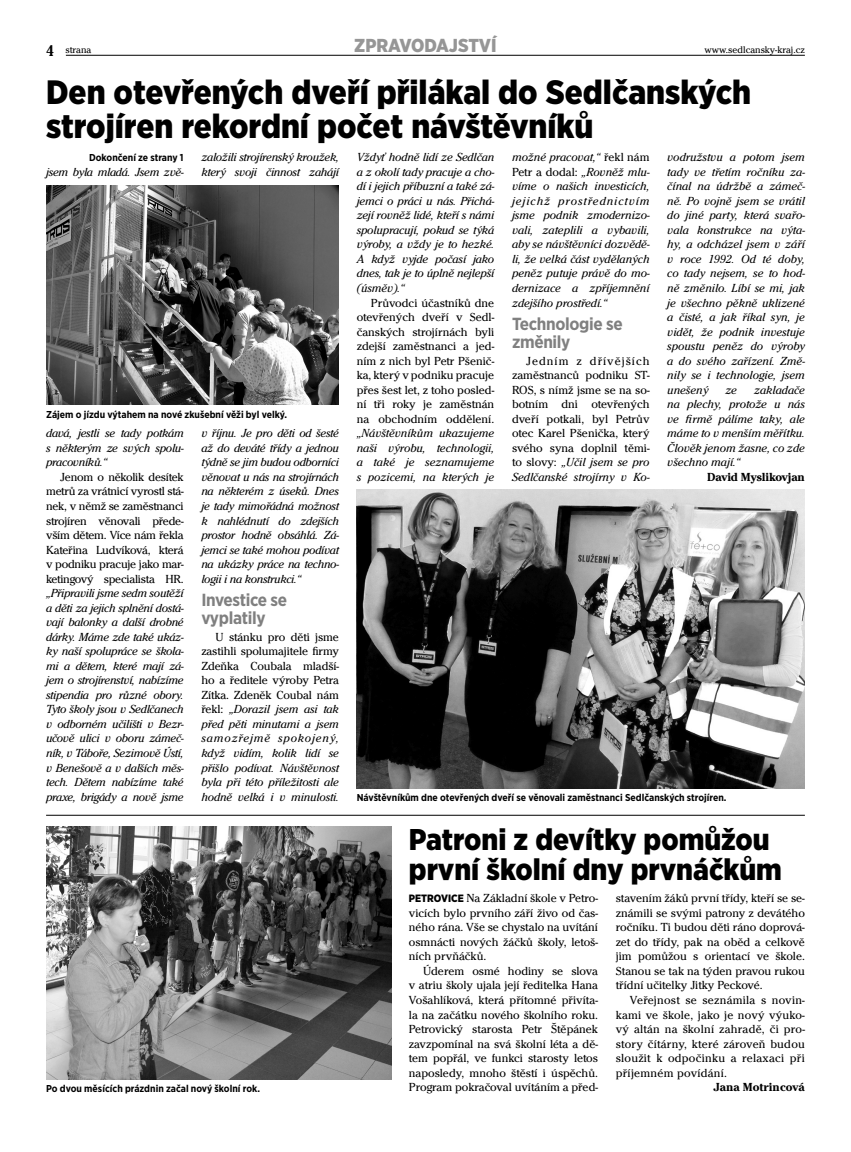
<style>
.page{position:relative;width:851px;height:1152px;background:#fff}
.page>*{position:absolute;margin:0;border:0;box-sizing:border-box;transform-origin:0 0}
.t1{font:900 condensed 33.75px/33.8px "Gotham CE";color:#000}
.t2{font:900 condensed 30px/30px "Gotham CE";color:#000}
.t3{font:900 condensed 18.75px "Gotham CE";color:#969696}
.t4{font:700 condensed 17.5px/17.5px "Gotham CE";letter-spacing:-.02em;color:#808080}
.t5{font:italic 12.12px/14.5px "Cheltenham Itc TOT";letter-spacing:-.01em;color:#000;text-align:justify}
.t6{font:12.12px/14.5px "Cheltenham Itc TOT";color:#000;text-align:justify}
.t7{font:700 12.12px "Cheltenham Itc TOT";letter-spacing:-.02em;color:#000}
.t8{font:700 12.12px "Cheltenham Itc TOT";color:#000}
.t9{font:700 condensed 10px "Gotham CE";color:#000}
.t10{font:10px "Cheltenham Itc TOT";color:#000}
.s1{font-weight:700;font-stretch:condensed;font-size:16.25px}
.s2{font-style:normal}
.s3{font-style:italic}
.s4{font-family:"Gotham CE";font-weight:900;font-stretch:condensed;font-size:10.62px}
</style>
<div class="page">
<hr style="left:66px;top:55px;width:738px;height:1px;background:#000">
<img style="left:46px;top:826px;width:345px;height:253px">
<hr style="left:46px;top:815px;width:758px;height:1px;background:#000">
<img style="left:356px;top:489px;width:448px;height:300px">
<img style="left:46px;top:185px;width:293px;height:220px">
<p class="t10" style="left:46px;top:46px;width:47px"><span class="s1">4</span> strana</p>
<h3 class="t3" style="left:354px;top:39px;width:144px">ZPRAVODAJSTVÍ</h3>
<p class="t10" style="left:704px;top:46px;width:102px">www.sedlcansky-kraj.cz</p>
<h1 class="t1" style="left:46px;top:78px;width:706px">Den otevřených dveří přilákal do Sedlčanských strojíren rekordní počet návštěvníků</h1>
<p class="t5" style="left:201px;top:151px;width:139px">založili strojírenský kroužek, který svoji činnost zahájí</p>
<p class="t5" style="left:356px;top:151px;width:139px">Vždyť hodně lidí ze Sedlčan a z okolí tady pracuje a cho&shy;dí i jejich příbuzní a také zá&shy;jemci o práci u nás. Přichá&shy;zejí rovněž lidé, kteří s námi spolupracují, pokud se týká výroby, a vždy je to hezké.<br>A když vyjde počasí jako dnes, tak je to úplně nejlepší (úsměv).“</p>
<p class="t6" style="left:356px;top:296px;width:139px;text-indent:14px">Průvodci účastníků dne otevřených dveří v Sedl&shy;čanských strojírnách byli zdejší zaměstnanci a jed&shy;ním z nich byl Petr Pšenič&shy;ka, který v podniku pracuje přes šest let, z toho posled&shy;ní tři roky je zaměstnán na obchodním oddělení.</p>
<p class="t5" style="left:356px;top:427px;width:139px">„Návštěvníkům ukazujeme naši výrobu, technologii, a také je seznamujeme s pozicemi, na kterých je</p>
<p class="t5" style="left:512px;top:151px;width:139px">možné pracovat,“ <span class="s2">řekl nám Petr a dodal:</span> „Rovněž mlu&shy;víme o našich investicích, jejichž prostřednictvím jsme podnik zmodernizo&shy;vali, zateplili a vybavili, aby se návštěvníci dozvědě&shy;li, že velká část vydělaných peněz putuje právě do mo&shy;dernizace a zpříjemnění zdejšího prostředí.“</p>
<h3 class="t4" style="left:512px;top:317px;width:112px">Technologie se změnily</h3>
<p class="t6" style="left:512px;top:354px;width:139px;text-indent:14px">Jedním z dřívějších zaměstnanců podniku ST-ROS, s nímž jsme se na so&shy;botním dni otevřených dveří potkali, byl Petrův otec Karel Pšenička, který svého syna doplnil těmi&shy;to slovy: <span class="s3">„Učil jsem se pro Sedlčanské strojírny v Ko-</span></p>
<p class="t5" style="left:667px;top:151px;width:139px">vodružstvu a potom jsem tady ve třetím ročníku za&shy;čínal na údržbě a zámeč&shy;ně. Po vojně jsem se vrátil do jiné party, která svařo&shy;vala konstrukce na výta&shy;hy, a odcházel jsem v září v roce 1992. Od té doby, co tady nejsem, se to hod&shy;ně změnilo. Líbí se mi, jak je všechno pěkně uklizené a čisté, a jak říkal syn, je vidět, že podnik investuje spoustu peněz do výroby a do svého zařízení. Změ&shy;nily se i technologie, jsem unešený</p>
<p class="t9" style="left:89px;top:154px;width:96px">Dokončení ze strany 1</p>
<p class="t5" style="left:46px;top:166px;width:139px">jsem byla mladá. Jsem zvě-</p>
<p class="t5" style="left:667px;top:384px;width:139px;text-indent:87px">zakladače na plechy, protože u nás ve firmě pálíme taky, ale máme to v menším měřítku.<br>Člověk jenom žasne, co zde všechno mají.“</p>
<p class="t7" style="left:707px;top:472px;width:99px">David Myslikovjan</p>
<p class="t5" style="left:725px;top:384px;width:13px">ze</p>
<p class="t9" style="left:46px;top:411px;width:242px">Zájem o jízdu výtahem na nové zkušební věži byl velký.</p>
<p class="t5" style="left:201px;top:427px;width:139px">v říjnu. Je pro děti od šesté až do deváté třídy a jednou týdně se jim budou odborníci věnovat u nás na strojírnách na některém z úseků. Dnes je tady mimořádná možnost k nahlédnutí do zdejších prostor hodně obsáhlá. Zá&shy;jemci se také mohou podívat na ukázky práce na techno&shy;logii i na konstrukci.“</p>
<h3 class="t4" style="left:201px;top:593px;width:87px">Investice se vyplatily</h3>
<p class="t5" style="left:201px;top:631px;width:139px;text-indent:14px"><span class="s2">U stánku pro děti jsme zastihli spolumajitele firmy Zdeňka Coubala mladší&shy;ho a ředitele výroby Petra Zítka. Zdeněk Coubal nám řekl:</span> „Dorazil jsem asi tak před pěti minutami a jsem samozřejmě spokojený, když vidím, kolik lidí se přišlo podívat. Návštěvnost byla při této příležitosti ale hodně velká i v minulosti.</p>
<p class="t5" style="left:46px;top:427px;width:139px">davá, jestli se tady potkám s některým ze svých spolu&shy;pracovníků.“</p>
<p class="t6" style="left:46px;top:471px;width:139px;text-indent:14px">Jenom o několik desítek metrů za vrátnicí vyrostl stá&shy;nek, v němž se zaměstnanci strojíren věnovali přede&shy;vším dětem. Více nám řekla Kateřina Ludvíková, která v podniku pracuje jako mar&shy;ketingový specialista HR.</p>
<p class="t5" style="left:46px;top:587px;width:139px">„Připravili jsme sedm soutěží a děti za jejich splnění dostá&shy;vají balonky a další drobné dárky. Máme zde také ukáz&shy;ky naší spolupráce se škola&shy;mi a dětem, které mají zá&shy;jem o strojírenství, nabízíme stipendia pro různé obory.<br>Tyto školy jsou v Sedlčanech v odborném učilišti v Bezr&shy;učově ulici v oboru zámeč&shy;ník, v Táboře, Sezimově Ústí, v Benešově a v dalších měs&shy;tech. Dětem nabízíme také praxe, brigády a nově jsme</p>
<p class="t9" style="left:356px;top:793px;width:371px">Návštěvníkům dne otevřených dveří se věnovali zaměstnanci Sedlčanských strojíren.</p>
<p class="t9" style="left:46px;top:1084px;width:215px">Po dvou měsících prázdnin začal nový školní rok.</p>
<h2 class="t2" style="left:409px;top:827px;width:374px">Patroni z devítky pomůžou první školní dny prvnáčkům</h2>
<p class="t6" style="left:409px;top:892px;width:191px"><span class="s4">PETROVICE</span> Na Základní škole v Petro&shy;vicích bylo prvního září živo od čas&shy;ného rána. Vše se chystalo na uvítání osmnácti nových žáčků školy, letoš&shy;ních prvňáčků.</p>
<p class="t6" style="left:409px;top:964px;width:191px;text-indent:14px">Úderem osmé hodiny se slova v atriu školy ujala její ředitelka Hana Vošahlíková, která přítomné přivíta&shy;la na začátku nového školního roku.<br>Petrovický starosta Petr Štěpánek zavzpomínal na svá školní léta a dě&shy;tem popřál, ve funkci starosty letos naposledy, mnoho štěstí i úspěchů.<br>Program pokračoval uvítáním a před-</p>
<p class="t6" style="left:615px;top:892px;width:191px">stavením žáků první třídy, kteří se se&shy;známili se svými patrony z devátého ročníku. Ti budou děti ráno doprová&shy;zet do třídy, pak na oběd a celkově jim pomůžou s orientací ve škole.<br>Stanou se tak na týden pravou rukou třídní učitelky Jitky Peckové.</p>
<p class="t6" style="left:615px;top:993px;width:191px;text-indent:14px">Veřejnost se seznámila s novin&shy;kami ve škole, jako je nový výuko&shy;vý altán na školní zahradě, či pro&shy;story čítárny, které zároveň budou sloužit k odpočinku a relaxaci při příjemném povídání.</p>
<p class="t8" style="left:713px;top:1082px;width:93px">Jana Motrincová</p>
</div>
